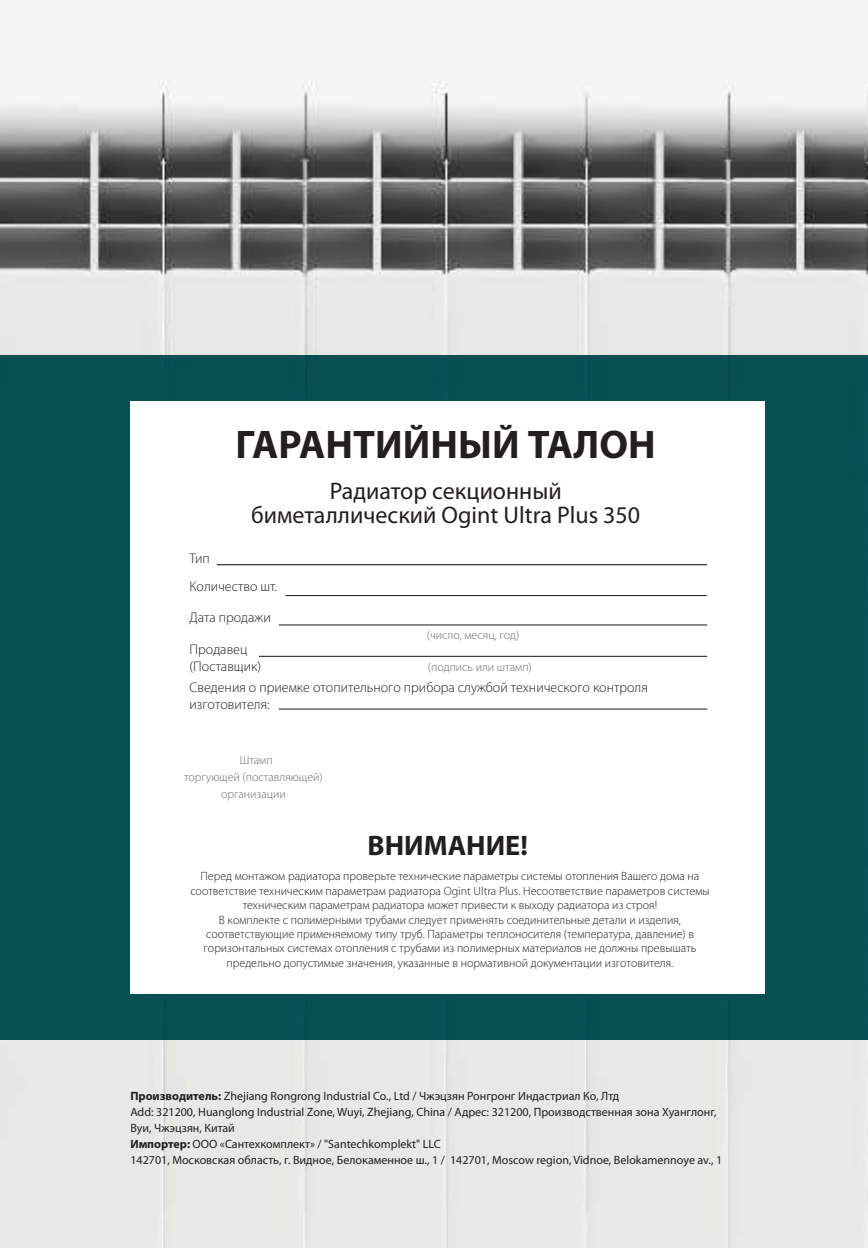
<style>
.page{position:relative;width:868px;height:1248px;background:#fff}
.page>*{position:absolute;margin:0;border:0;box-sizing:border-box;transform-origin:0 0}
.t1{font:700 40px "Myriad Pro";color:#231f20}
.t2{font:700 28.2px "Myriad Pro";color:#221f20}
.t3{font:24px/24px "Myriad Pro";color:#231f20;text-align:center}
.t4{font:300 14px/16.8px "Myriad Pro";color:#221f20}
.t5{font:300 12px/14.4px "Myriad Pro";color:#221f20;text-align:center}
.t6{font:12px/16px "Myriad Pro";color:#231f20}
.t7{font:300 12px/16.8px "Myriad Pro";color:#6d6e70;text-align:center}
.s1{font-weight:700}
</style>
<div class="page">
<img style="left:0;top:0;width:867px;height:355px">
<div style="left:0;top:1039px;width:867px;height:208px;background:#e8e9e4"></div>
<div style="left:0;top:355px;width:867px;height:684px;background:#085053"></div>
<div style="left:130px;top:401px;width:634px;height:592px;background:#fff"></div>
<hr style="left:217px;top:564px;width:490px;height:1px;background:#221f20">
<hr style="left:285px;top:595px;width:422px;height:1px;background:#221f20">
<hr style="left:279px;top:624px;width:428px;height:1px;background:#221f20">
<hr style="left:259px;top:655px;width:448px;height:1px;background:#221f20">
<hr style="left:279px;top:708px;width:428px;height:1px;background:#221f20">
<h1 class="t1" style="left:235px;top:424px;width:421px">ГАРАНТИЙНЫЙ ТАЛОН</h1>
<h3 class="t3" style="left:251px;top:479px;width:390px">Радиатор секционный биметаллический Ogint Ultra Plus 350</h3>
<p class="t4" style="left:189px;top:544px;width:89px;line-height:28.8px">Тип<br>Количество шт.</p>
<p class="t4" style="left:189px;top:610px;width:83px">Дата продажи</p>
<p class="t7" style="left:427px;top:627px;width:94px">(число, месяц, год)</p>
<p class="t4" style="left:189px;top:642px;width:73px">Продавец (Поставщик)</p>
<p class="t7" style="left:428px;top:659px;width:105px">(подпись или штамп)</p>
<p class="t4" style="left:189px;top:680px;width:460px">Сведения о приемке отопительного прибора службой технического контроля изготовителя:</p>
<p class="t7" style="left:184px;top:753px;width:140px">Штамп<br>торгующей (поставляющей) организации</p>
<h2 class="t2" style="left:367px;top:831px;width:162px">ВНИМАНИЕ!</h2>
<p class="t5" style="left:190px;top:870px;width:520px">Перед монтажом радиатора проверьте технические параметры системы отопления Вашего дома на соответствие техническим параметрам радиатора Ogint Ultra Plus. Несоответствие параметров системы техническим параметрам радиатора может привести к выходу радиатора из строя!<br>В комплекте с полимерными трубами следует применять соединительные детали и изделия, соответствующие применяемому типу труб. Параметры теплоносителя (температура, давление) в горизонтальных системах отопления с трубами из полимерных материалов не должны превышать предельно допустимые значения, указанные в нормативной документации изготовителя.</p>
<p class="t6" style="left:130px;top:1088px;width:593px"><span class="s1">Производитель:</span> Zhejiang Rongrong Industrial Co., Ltd / Чжэцзян Ронгронг Индастриал Ко, Лтд<br>Add: 321200, Huanglong Industrial Zone, Wuyi, Zhejiang, China / Адрес: 321200, Производственная зона Хуанглонг, Вуи, Чжэцзян, Китай<br><span class="s1">Импортер:</span> ООО «Сантехкомплект» / "Santechkomplekt" LLC<br>142701, Московская область, г. Видное, Белокаменное ш., 1 / 142701, Mosсow region, Vidnoe, Belokamennoye av., 1</p>
</div>
